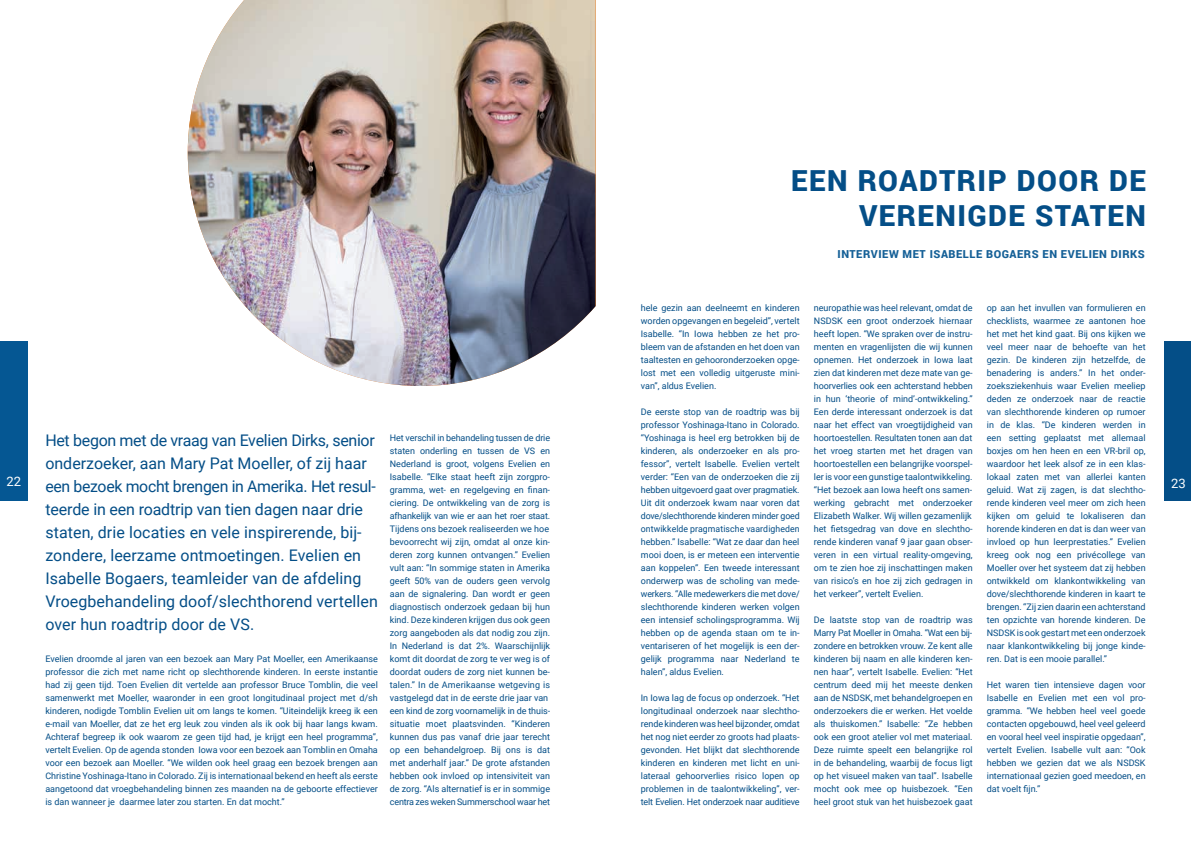
<style>
.page{position:relative;width:1191px;height:842px;background:#fff}
.page>*{position:absolute;margin:0;border:0;box-sizing:border-box;transform-origin:0 0}
.t1{font:900 29px/35px "Roboto";letter-spacing:.05em;color:#044e87;text-align:right}
.t2{font:16px/23px "Roboto";letter-spacing:.005em;color:#044e87}
.t3{font:13px "Roboto";color:#fff}
.t4{font:900 11px "Roboto";letter-spacing:.05em;color:#156097}
.t5{font:9px/13px "Roboto";color:#044e87;text-align:justify}
</style>
<div class="page">
<img style="left:188px;top:0;width:407px;height:386px">
<div style="left:0;top:342px;width:28px;height:159px;background:#055793"></div>
<div style="left:1164px;top:342px;width:27px;height:159px;background:#044e87"></div>
<h3 class="t3" style="left:7px;top:472px;width:16px">22</h3>
<p class="t2" style="left:45px;top:428px;width:334px">Het begon met de vraag van Evelien Dirks, senior onderzoeker, aan Mary Pat Moeller, of zij haar een bezoek mocht brengen in Amerika. Het resul&shy;teerde in een roadtrip van tien dagen naar drie staten, drie locaties en vele inspirerende, bij&shy;zondere, leerzame ontmoetingen. Evelien en Isabelle Bogaers, teamleider van de afdeling Vroegbehandeling doof/slechthorend vertellen over hun roadtrip door de VS.</p>
<p class="t5" style="left:45px;top:652px;width:334px">Evelien droomde al jaren van een bezoek aan Mary Pat Moeller, een Amerikaanse professor die zich met name richt op slechthorende kinderen. In eerste instantie had zij geen tijd. Toen Evelien dit vertelde aan professor Bruce Tomblin, die veel samenwerkt met Moeller, waaronder in een groot longitudinaal project met d/sh kinderen, nodigde Tomblin Evelien uit om langs te komen. “Uiteindelijk kreeg ik een e-mail van Moeller, dat ze het erg leuk zou vinden als ik ook bij haar langs kwam.<br>Achteraf begreep ik ook waarom ze geen tijd had, je krijgt een heel programma”, vertelt Evelien. Op de agenda stonden Iowa voor een bezoek aan Tomblin en Omaha voor een bezoek aan Moeller. “We wilden ook heel graag een bezoek brengen aan Christine Yoshinaga-Itano in Colorado. Zij is internationaal bekend en heeft als eerste aangetoond dat vroegbehandeling binnen zes maanden na de geboorte effectiever is dan wanneer je daarmee later zou starten. En dat mocht.”</p>
<p class="t5" style="left:390px;top:431px;width:162px;text-align:left">Het verschil in behandeling tussen de drie staten onderling en tussen de VS en Nederland is groot, volgens Evelien en Isabelle. “Elke staat heeft zijn zorgpro&shy;gramma, wet- en regelgeving en finan&shy;ciering. De ontwikkeling van de zorg is afhankelijk van wie er aan het roer staat.<br>Tijdens ons bezoek realiseerden we hoe bevoorrecht wij zijn, omdat al onze kin&shy;deren zorg kunnen ontvangen.” Evelien vult aan: “In sommige staten in Amerika geeft 50% van de ouders geen vervolg aan de signalering. Dan wordt er geen diagnostisch onderzoek gedaan bij hun kind. Deze kinderen krijgen dus ook geen zorg aangeboden als dat nodig zou zijn.<br>In Nederland is dat 2%. Waarschijnlijk komt dit doordat de zorg te ver weg is of doordat ouders de zorg niet kunnen be&shy;talen.” In de Amerikaanse wetgeving is vastgelegd dat in de eerste drie jaar van een kind de zorg voornamelijk in de thuis&shy;situatie moet plaatsvinden. “Kinderen kunnen dus pas vanaf drie jaar terecht op een behandelgroep. Bij ons is dat met anderhalf jaar.” De grote afstanden hebben ook invloed op intensiviteit van de zorg. “Als alternatief is er in sommige centra zes weken Summerschool waar het</p>
<h1 class="t1" style="left:791px;top:162px;width:356px">EEN ROADTRIP DOOR DE<br>VERENIGDE STATEN</h1>
<p class="t4" style="left:837px;top:246px;width:309px">INTERVIEW MET ISABELLE BOGAERS EN EVELIEN DIRKS</p>
<p class="t5" style="left:641px;top:301px;width:160px">hele gezin aan deelneemt en kinderen worden opgevangen en begeleid”, vertelt Isabelle. “In Iowa hebben ze het pro&shy;bleem van de afstanden en het doen van taaltesten en gehooronderzoeken opge&shy;lost met een volledig uitgeruste mini&shy;van”, aldus Evelien.</p>
<p class="t5" style="left:641px;top:405px;width:160px">De eerste stop van de roadtrip was bij professor Yoshinaga-Itano in Colorado. “Yoshinaga is heel erg betrokken bij de kinderen, als onderzoeker en als pro&shy;fessor”, vertelt Isabelle. Evelien vertelt verder: “Een van de onderzoeken die zij hebben uitgevoerd gaat over pragmatiek.<br>Uit dit onderzoek kwam naar voren dat dove/slechthorende kinderen minder goed ontwikkelde pragmatische vaardigheden hebben.” Isabelle: “Wat ze daar dan heel mooi doen, is er meteen een interventie aan koppelen”. Een tweede interessant onderwerp was de scholing van mede&shy;werkers. “Alle medewerkers die met dove/ slechthorende kinderen werken volgen een intensief scholingsprogramma. Wij hebben op de agenda staan om te in&shy;ventariseren of het mogelijk is een der&shy;gelijk programma naar Nederland te halen”, aldus Evelien.</p>
<p class="t5" style="left:641px;top:691px;width:160px">In Iowa lag de focus op onderzoek. “Het longitudinaal onderzoek naar slechtho&shy;rende kinderen was heel bijzonder, omdat het nog niet eerder zo groots had plaats&shy;gevonden. Het blijkt dat slechthorende kinderen en kinderen met licht en uni&shy;lateraal gehoorverlies risico lopen op problemen in de taalontwikkeling”, ver&shy;telt Evelien. Het onderzoek naar auditieve</p>
<p class="t5" style="left:814px;top:301px;width:160px">neuropathie was heel relevant, omdat de NSDSK een groot onderzoek hiernaar heeft lopen. “We spraken over de instru&shy;menten en vragenlijsten die wij kunnen opnemen. Het onderzoek in Iowa laat zien dat kinderen met deze mate van ge&shy;hoorverlies ook een achterstand hebben in hun ‘theorie of mind’-ontwikkeling.” Een derde interessant onderzoek is dat naar het effect van vroegtijdigheid van hoortoestellen. Resultaten tonen aan dat het vroeg starten met het dragen van hoortoestellen een belangrijke voorspel&shy;ler is voor een gunstige taalontwikkeling. “Het bezoek aan Iowa heeft ons samen&shy;werking gebracht met onderzoeker Elizabeth Walker. Wij willen gezamenlijk het fietsgedrag van dove en slechtho&shy;rende kinderen vanaf 9 jaar gaan obser&shy;veren in een virtual reality-omgeving, om te zien hoe zij inschattingen maken van risico’s en hoe zij zich gedragen in het verkeer”, vertelt Evelien.</p>
<p class="t5" style="left:814px;top:613px;width:160px">De laatste stop van de roadtrip was Marry Pat Moeller in Omaha. “Wat een bij&shy;zondere en betrokken vrouw. Ze kent alle kinderen bij naam en alle kinderen ken&shy;nen haar”, vertelt Isabelle. Evelien: “Het centrum deed mij het meeste denken aan de NSDSK, met behandelgroepen en onderzoekers die er werken. Het voelde als thuiskomen.” Isabelle: “Ze hebben ook een groot atelier vol met materiaal.<br>Deze ruimte speelt een belangrijke rol in de behandeling, waarbij de focus ligt op het visueel maken van taal”. Isabelle mocht ook mee op huisbezoek. “Een heel groot stuk van het huisbezoek gaat</p>
<p class="t5" style="left:986px;top:301px;width:160px">op aan het invullen van formulieren en checklists, waarmee ze aantonen hoe het met het kind gaat. Bij ons kijken we veel meer naar de behoefte van het gezin. De kinderen zijn hetzelfde, de benadering is anders.” In het onder&shy;zoeksziekenhuis waar Evelien meeliep deden ze onderzoek naar de reactie van slechthorende kinderen op rumoer in de klas. “De kinderen werden in een setting geplaatst met allemaal boxjes om hen heen en een VR-bril op, waardoor het leek alsof ze in een klas&shy;lokaal zaten met van allerlei kanten geluid. Wat zij zagen, is dat slechtho&shy;rende kinderen veel meer om zich heen kijken om geluid te lokaliseren dan horende kinderen en dat is dan weer van invloed op hun leerprestaties.” Evelien kreeg ook nog een privécollege van Moeller over het systeem dat zij hebben ontwikkeld om klankontwikkeling van dove/slechthorende kinderen in kaart te brengen. “Zij zien daarin een achterstand ten opzichte van horende kinderen. De NSDSK is ook gestart met een onderzoek naar klankontwikkeling bij jonge kinde&shy;ren. Dat is een mooie parallel.”</p>
<p class="t5" style="left:986px;top:678px;width:160px">Het waren tien intensieve dagen voor Isabelle en Evelien met een vol pro&shy;gramma. “We hebben heel veel goede contacten opgebouwd, heel veel geleerd en vooral heel veel inspiratie opgedaan”, vertelt Evelien. Isabelle vult aan: “Ook hebben we gezien dat we als NSDSK internationaal gezien goed meedoen, en dat voelt fijn.”</p>
<h3 class="t3" style="left:1171px;top:474px;width:16px">23</h3>
</div>
